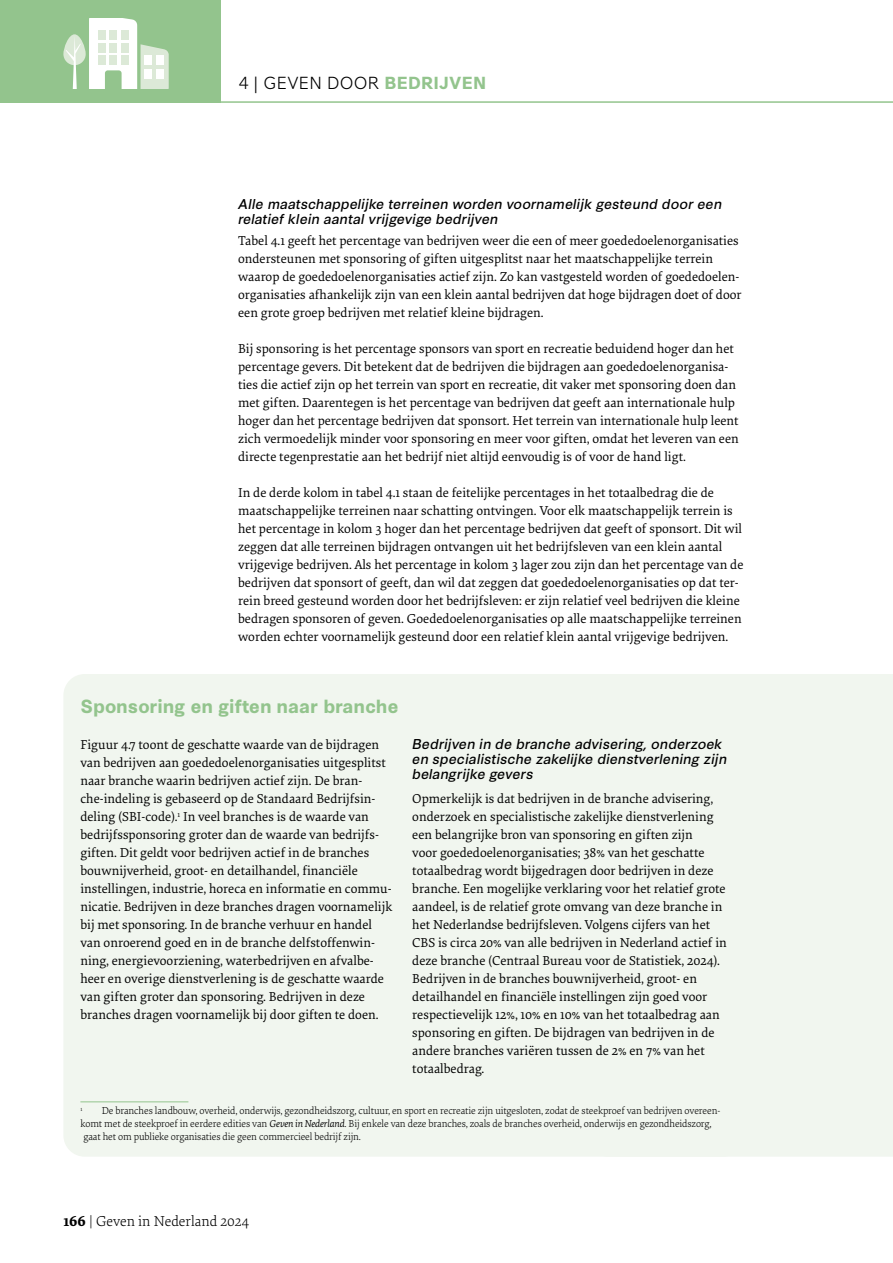
<style>
.page{position:relative;width:893px;height:1263px;background:#fff}
.page>*{position:absolute;margin:0;border:0;box-sizing:border-box;transform-origin:0 0}
.t1{font:700 18px "Synthese";color:#93c48d}
.t2{font:300 16.5px "Synthese";letter-spacing:.01em;color:#000}
.t3{font:300 15px "Elena Basic";color:#000}
.t4{font:13.5px/18px "Elena Basic";color:#000}
.t5{font:italic 13.5px/15px "Synthese";color:#000}
.t6{font:300 10.5px/12.6px "Elena Basic";letter-spacing:-.01em;color:#000}
.t7{font:300 6.15px "Elena Basic";color:#000}
.s1{font-weight:700;color:#93c48d}
.s2{font-weight:400;font-style:italic}
.s3{font-weight:700}
</style>
<div class="page">
<div style="left:0;top:0;width:221px;height:103px;background:#93c48d"></div>
<svg style="left:89px;top:18px;width:80px;height:71px"></svg>
<div style="left:98px;top:30px;width:8px;height:10px;background:#dce9d7"></div>
<div style="left:109px;top:30px;width:8px;height:10px;background:#dce9d7"></div>
<div style="left:121px;top:30px;width:8px;height:10px;background:#dce9d7"></div>
<div style="left:98px;top:43px;width:8px;height:9px;background:#dce9d7"></div>
<div style="left:109px;top:43px;width:8px;height:9px;background:#dce9d7"></div>
<div style="left:121px;top:43px;width:8px;height:9px;background:#dce9d7"></div>
<div style="left:98px;top:56px;width:8px;height:9px;background:#dce9d7"></div>
<div style="left:109px;top:56px;width:8px;height:9px;background:#dce9d7"></div>
<div style="left:121px;top:56px;width:8px;height:9px;background:#dce9d7"></div>
<div style="left:145px;top:56px;width:7px;height:9px;background:#fff"></div>
<div style="left:156px;top:56px;width:8px;height:9px;background:#fff"></div>
<div style="left:145px;top:69px;width:7px;height:10px;background:#fff"></div>
<div style="left:156px;top:69px;width:8px;height:10px;background:#fff"></div>
<svg style="left:63px;top:34px;width:23px;height:31px"></svg>
<svg style="left:66px;top:36px;width:15px;height:53px"></svg>
<hr style="left:200px;top:101px;width:693px;height:2px;background:#93c48d">
<div style="left:727px;top:674px;width:166px;height:483px;background:#f1f6ef"></div>
<div style="left:63px;top:674px;width:681px;height:483px;background:#f1f6ef;border-radius:21px"></div>
<hr style="left:80px;top:1101px;width:108px;height:1px;background:#93c48d">
<p class="t2" style="left:239px;top:69px;width:249px">4 | GEVEN DOOR <span class="s1">BEDRIJVEN</span></p>
<p class="t5" style="left:238px;top:196px;width:486px">Alle maatschappelijke terreinen worden voornamelijk gesteund door een relatief klein aantal vrijgevige bedrijven</p>
<p class="t4" style="left:238px;top:231px;width:505px">Tabel 4.1 geeft het percentage van bedrijven weer die een of meer goededoelenorganisaties ondersteunen met sponsoring of giften uitgesplitst naar het maatschappelijke terrein waarop de goededoelenorganisaties actief zijn. Zo kan vastgesteld worden of goededoelen&shy;organisaties afhankelijk zijn van een klein aantal bedrijven dat hoge bijdragen doet of door een grote groep bedrijven met relatief kleine bijdragen.</p>
<p class="t4" style="left:238px;top:339px;width:502px">Bij sponsoring is het percentage sponsors van sport en recreatie beduidend hoger dan het percentage gevers. Dit betekent dat de bedrijven die bijdragen aan goededoelenorganisa&shy;ties die actief zijn op het terrein van sport en recreatie, dit vaker met sponsoring doen dan met giften. Daarentegen is het percentage van bedrijven dat geeft aan internationale hulp hoger dan het percentage bedrijven dat sponsort. Het terrein van internationale hulp leent zich vermoedelijk minder voor sponsoring en meer voor giften, omdat het leveren van een directe tegenprestatie aan het bedrijf niet altijd eenvoudig is of voor de hand ligt.</p>
<p class="t4" style="left:238px;top:483px;width:507px">In de derde kolom in tabel 4.1 staan de feitelijke percentages in het totaalbedrag die de maatschappelijke terreinen naar schatting ontvingen. Voor elk maatschappelijk terrein is het percentage in kolom 3 hoger dan het percentage bedrijven dat geeft of sponsort. Dit wil zeggen dat alle terreinen bijdragen ontvangen uit het bedrijfsleven van een klein aantal vrijgevige bedrijven. Als het percentage in kolom 3 lager zou zijn dan het percentage van de bedrijven dat sponsort of geeft, dan wil dat zeggen dat goededoelenorganisaties op dat ter&shy;rein breed gesteund worden door het bedrijfsleven: er zijn relatief veel bedrijven die kleine bedragen sponsoren of geven. Goededoelenorganisaties op alle maatschappelijke terreinen worden echter voornamelijk gesteund door een relatief klein aantal vrijgevige bedrijven.</p>
<h1 class="t1" style="left:80px;top:692px;width:319px">Sponsoring en giften naar branche</h1>
<p class="t4" style="left:80px;top:735px;width:313px">Figuur 4.7 toont de geschatte waarde van de bijdragen van bedrijven aan goededoelenorganisaties uitgesplitst naar branche waarin bedrijven actief zijn. De bran&shy;che-indeling is gebaseerd op de Standaard Bedrijfsin&shy;deling (SBI-code).<sup>1</sup> In veel branches is de waarde van bedrijfssponsoring groter dan de waarde van bedrijfs&shy;giften. Dit geldt voor bedrijven actief in de branches bouwnijverheid, groot- en detailhandel, financiële instellingen, industrie, horeca en informatie en commu&shy;nicatie. Bedrijven in deze branches dragen voornamelijk bij met sponsoring. In de branche verhuur en handel van onroerend goed en in de branche delfstoffenwin&shy;ning, energievoorziening, waterbedrijven en afvalbe&shy;heer en overige dienstverlening is de geschatte waarde van giften groter dan sponsoring. Bedrijven in deze branches dragen voornamelijk bij door giften te doen.</p>
<p class="t5" style="left:412px;top:736px;width:316px">Bedrijven in de branche advisering, onderzoek en specialistische zakelijke dienstverlening zijn belangrijke gevers</p>
<p class="t4" style="left:412px;top:789px;width:316px">Opmerkelijk is dat bedrijven in de branche advisering, onderzoek en specialistische zakelijke dienstverlening een belangrijke bron van sponsoring en giften zijn<br>voor goededoelenorganisaties; 38% van het geschatte totaalbedrag wordt bijgedragen door bedrijven in deze branche. Een mogelijke verklaring voor het relatief grote aandeel, is de relatief grote omvang van deze branche in het Nederlandse bedrijfsleven. Volgens cijfers van het CBS is circa 20% van alle bedrijven in Nederland actief in deze branche (Centraal Bureau voor de Statistiek, 2024).<br>Bedrijven in de branches bouwnijverheid, groot- en detailhandel en financiële instellingen zijn goed voor respectievelijk 12%, 10% en 10% van het totaalbedrag aan sponsoring en giften. De bijdragen van bedrijven in de andere branches variëren tussen de 2% en 7% van het totaalbedrag.</p>
<p class="t7" style="left:80px;top:1105px;width:3px">1</p>
<p class="t6" style="left:80px;top:1104px;width:641px;text-indent:21px">De branches landbouw, overheid, onderwijs, gezondheidszorg, cultuur, en sport en recreatie zijn uitgesloten, zodat de steekproef van bedrijven overeen&shy;komt met de steekproef in eerdere edities van <span class="s2">Geven in Nederland</span>. Bij enkele van deze branches, zoals de branches overheid, onderwijs en gezondheidszorg, gaat het om publieke organisaties die geen commercieel bedrijf zijn.</p>
<p class="t3" style="left:63px;top:1211px;width:187px"><span class="s3">166</span> | Geven in Nederland 2024</p>
</div>
